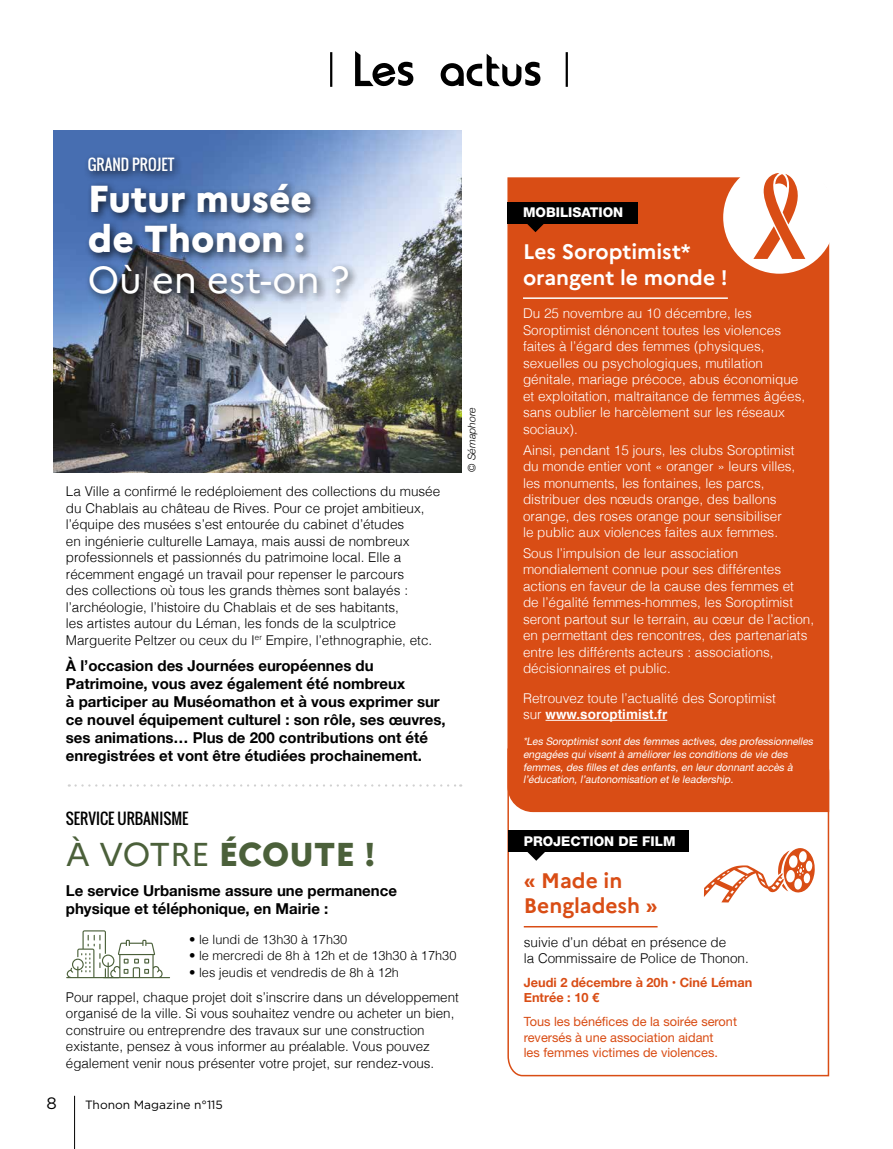
<style>
.page{position:relative;width:893px;height:1149px;background:#fff}
.page>*{position:absolute;margin:0;border:0;box-sizing:border-box;transform-origin:0 0}
.t1{font:800 37.5px/40.5px "Marianne";color:#fff}
.t2{font:37.5px "Marianne";color:#fff}
.t3{font:800 33px "Marianne";color:#4b603a}
.t4{font:700 21px/25.2px "Marianne";color:#fff}
.t5{font:700 21px/25.2px "Marianne";color:#d94d15}
.t6{font:16.5px "Gotham";color:#000}
.t7{font:700 15px/18px "Helvetica Neue";color:#000}
.t8{font:15px "Oswald";color:#000}
.t9{font:15px "Oswald";color:#fff}
.t10{font:300 13.5px/16.5px "Helvetica";color:#fff}
.t11{font:300 13.5px/16.5px "Helvetica";color:#000}
.t12{font:800 13.5px "Helvetica Neue";color:#fff}
.t13{font:12.75px/15.3px "Helvetica Neue";color:#d94d15}
.t14{font:300 12.75px "Helvetica";color:#000}
.t15{font:700 12.75px/15.3px "Helvetica Neue";color:#d94d15}
.t16{font:12px "Gotham";color:#000}
.t17{font:italic 10.5px/12.6px "Helvetica Neue";color:#fff}
.t18{font:italic 300 10.5px "Helvetica Neue";letter-spacing:-.005em;color:#000}
.s1{font-weight:400}
.s2{font-weight:700}
</style>
<div class="page">
<hr style="left:330px;top:52px;width:2px;height:35px;background:#000">
<hr style="left:566px;top:52px;width:2px;height:35px;background:#000">
<svg style="left:355px;top:51px;width:58px;height:35px"></svg>
<svg style="left:441px;top:54px;width:99px;height:32px"></svg>
<hr style="left:74px;top:1095px;width:1px;height:53px;background:#000">
<img style="left:53px;top:130px;width:409px;height:343px">
<svg style="left:66px;top:930px;width:97px;height:47px"></svg>
<svg style="left:507px;top:747px;width:323px;height:329px"></svg>
<svg style="left:527px;top:851px;width:18px;height:9px"></svg>
<div style="left:508px;top:830px;width:181px;height:21px;background:#000"></div>
<hr style="left:524px;top:925px;width:134px;height:2px;background:#d94d15">
<svg style="left:704px;top:847px;width:112px;height:55px"></svg>
<div style="left:507px;top:177px;width:322px;height:634px;background:#d94d15"></div>
<svg style="left:526px;top:223px;width:18px;height:9px"></svg>
<div style="left:507px;top:202px;width:131px;height:21px;background:#000"></div>
<hr style="left:523px;top:297px;width:205px;height:2px;background:#fff">
<hr style="left:545px;top:719px;width:122px;height:1px;background:#fff">
<div style="left:723px;top:161px;width:113px;height:112px;background:#fff;border-radius:50%"></div>
<svg style="left:753px;top:173px;width:52px;height:86px"></svg>
<div style="left:83px;top:152px;width:276px;height:152px;background:#000;opacity:.75"></div>
<svg style="left:76px;top:784px;width:385px;height:2px"></svg>
<p class="t9" style="left:88px;top:153px;width:88px">GRAND PROJET</p>
<h1 class="t1" style="left:88px;top:178px;width:226px">Futur musée de Thonon :</h1>
<h1 class="t2" style="left:88px;top:256px;width:263px">Où en est-on ?</h1>
<p class="t11" style="left:66px;top:482px;width:376px">La Ville a confirmé le redéploiement des collections du musée du Chablais au château de Rives. Pour ce projet ambitieux, l’équipe des musées s’est entourée du cabinet d’études<br>en ingénierie culturelle Lamaya, mais aussi de nombreux professionnels et passionnés du patrimoine local. Elle a récemment engagé un travail pour repenser le parcours<br>des collections où tous les grands thèmes sont balayés : l’archéologie, l’histoire du Chablais et de ses habitants,<br>les artistes autour du Léman, les fonds de la sculptrice Marguerite Peltzer ou ceux du I<sup>er</sup> Empire, l’ethnographie, etc.</p>
<p class="t7" style="left:66px;top:657px;width:381px">À l’occasion des Journées européennes du Patrimoine, vous avez également été nombreux<br>à participer au Muséomathon et à vous exprimer sur ce nouvel équipement culturel : son rôle, ses œuvres, ses animations… Plus de 200 contributions ont été enregistrées et vont être étudiées prochainement.</p>
<p class="t18" style="left:464px;top:471px;width:65px;rotate:-90deg">© Sémaphore</p>
<p class="t8" style="left:66px;top:807px;width:124px">SERVICE URBANISME</p>
<h2 class="t3" style="left:66px;top:833px;width:311px"><span class="s1">À VOTRE</span> ÉCOUTE !</h2>
<p class="t7" style="left:66px;top:882px;width:333px">Le service Urbanisme assure une permanence physique et téléphonique, en Mairie :</p>
<p class="t14" style="left:189px;top:928px;width:160px">• le lundi de 13h30 à 17h30</p>
<p class="t14" style="left:189px;top:944px;width:269px">• le mercredi de 8h à 12h et de 13h30 à 17h30</p>
<p class="t14" style="left:189px;top:961px;width:211px">• les jeudis et vendredis de 8h à 12h</p>
<p class="t11" style="left:66px;top:987px;width:394px">Pour rappel, chaque projet doit s’inscrire dans un développement organisé de la ville. Si vous souhaitez vendre ou acheter un bien, construire ou entreprendre des travaux sur une construction existante, pensez à vous informer au préalable. Vous pouvez également venir nous présenter votre projet, sur rendez-vous.</p>
<p class="t6" style="left:47px;top:1092px;width:12px">8</p>
<p class="t16" style="left:85px;top:1096px;width:139px">Thonon Magazine n°115</p>
<p class="t12" style="left:523px;top:204px;width:102px">MOBILISATION</p>
<h3 class="t4" style="left:523px;top:237px;width:206px">Les Soroptimist* orangent le monde !</h3>
<p class="t10" style="left:523px;top:304px;width:284px">Du 25 novembre au 10 décembre, les Soroptimist dénoncent toutes les violences faites à l’égard des femmes (physiques, sexuelles ou psychologiques, mutilation génitale, mariage précoce, abus économique et exploitation, maltraitance de femmes âgées, sans oublier le harcèlement sur les réseaux sociaux).</p>
<p class="t10" style="left:523px;top:440px;width:274px">Ainsi, pendant 15 jours, les clubs Soroptimist du monde entier vont « oranger » leurs villes, les monuments, les fontaines, les parcs, distribuer des nœuds orange, des ballons orange, des roses orange pour sensibiliser le public aux violences faites aux femmes.</p>
<p class="t10" style="left:523px;top:543px;width:293px">Sous l’impulsion de leur association mondialement connue pour ses différentes actions en faveur de la cause des femmes et<br>de l’égalité femmes-hommes, les Soroptimist seront partout sur le terrain, au cœur de l’action, en permettant des rencontres, des partenariats entre les différents acteurs : associations, décisionnaires et public.</p>
<p class="t10" style="left:523px;top:688px;width:254px">Retrouvez toute l’actualité des Soroptimist sur <span class="s2">www.soroptimist.fr</span></p>
<p class="t17" style="left:523px;top:735px;width:294px">*Les Soroptimist sont des femmes actives, des professionnelles engagées qui visent à améliorer les conditions de vie des femmes, des filles et des enfants, en leur donnant accès à l’éducation, l’autonomisation et le leadership.</p>
<p class="t12" style="left:524px;top:832px;width:153px">PROJECTION DE FILM</p>
<h3 class="t5" style="left:524px;top:865px;width:135px">« Made in<br>Bengladesh »</h3>
<p class="t11" style="left:524px;top:932px;width:227px">suivie d’un débat en présence de<br>la Commissaire de Police de Thonon.</p>
<p class="t15" style="left:524px;top:974px;width:230px">Jeudi 2 décembre à 20h • Ciné Léman<br>Entrée : 10 €</p>
<p class="t13" style="left:524px;top:1013px;width:215px">Tous les bénéfices de la soirée seront reversés à une association aidant<br>les femmes victimes de violences.</p>
</div>
